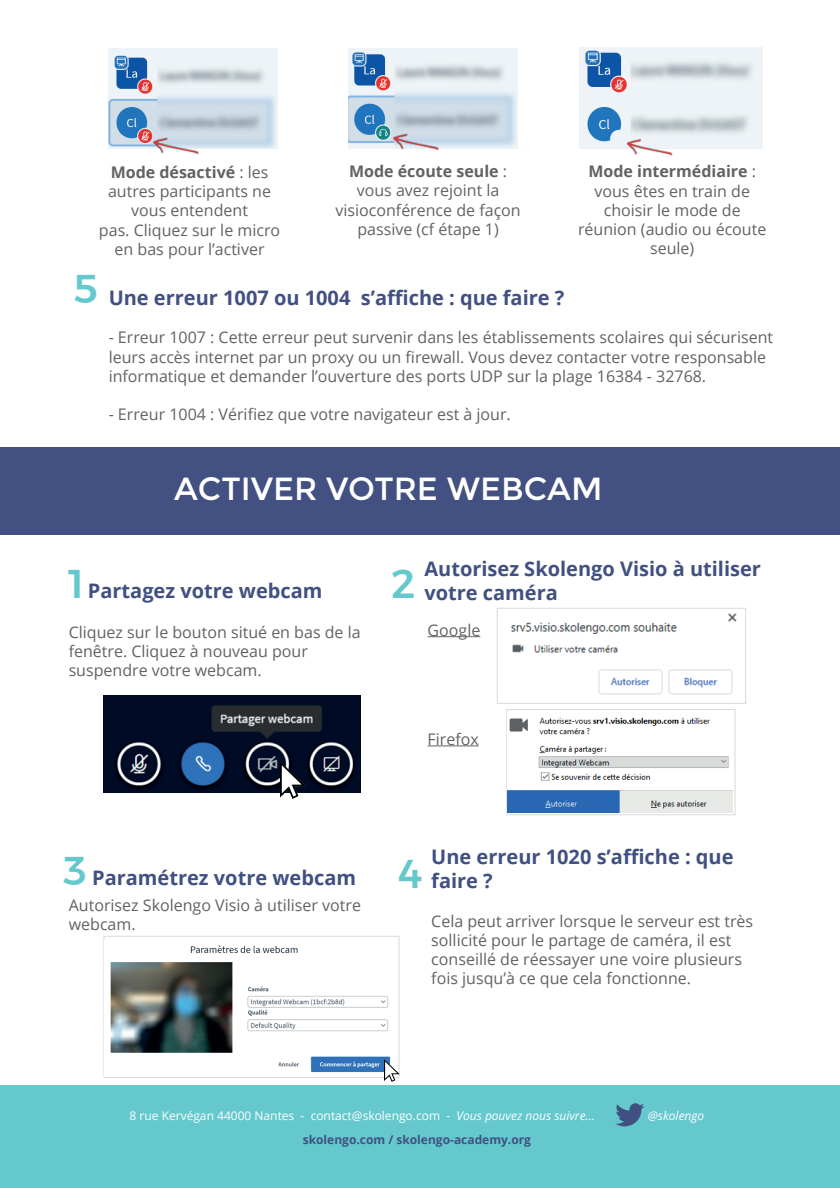
<style>
.page{position:relative;width:840px;height:1188px;background:#fff}
.page>*{position:absolute;margin:0;border:0;box-sizing:border-box;transform-origin:0 0}
.t1{font:500 40px "Montserrat";color:#65c8cd}
.t2{font:32px "Montserrat";color:#fff}
.t3{font:700 20px/24px "Open Sans";color:#415082}
.t4{font:16px/19.2px "Open Sans";color:#626261}
.t5{font:12px "Open Sans";color:#fff}
.t6{font:700 12px "Open Sans";color:#415082}
.t7{font:italic 12px "Open Sans";color:#fff}
.s1{font-weight:700}
.s2{font-style:italic}
</style>
<div class="page">
<div style="left:0;top:1086px;width:840px;height:102px;background:#65c8cd"></div>
<div style="left:0;top:447px;width:840px;height:87px;background:#425082"></div>
<img style="left:348px;top:48px;width:169px;height:101px">
<img style="left:385px;top:122px;width:59px;height:29px">
<img style="left:580px;top:48px;width:183px;height:100px">
<img style="left:108px;top:49px;width:169px;height:99px">
<img style="left:619px;top:127px;width:58px;height:29px">
<img style="left:145px;top:126px;width:59px;height:29px">
<img style="left:615px;top:1103px;width:29px;height:24px">
<div style="left:497px;top:608px;width:249px;height:96px;border:1px solid #d9dad7"></div>
<div style="left:506px;top:709px;width:230px;height:106px;border:1px solid #d9dad7"></div>
<div style="left:104px;top:936px;width:296px;height:142px;border:1px solid #d9dad7"></div>
<svg style="left:533px;top:534px;width:75px;height:1px"></svg>
<img style="left:103px;top:696px;width:257px;height:97px">
<img style="left:281px;top:761px;width:25px;height:38px">
<img style="left:510px;top:613px;width:227px;height:82px">
<hr style="left:428px;top:636px;width:52px;height:1px;background:#626261">
<hr style="left:428px;top:745px;width:51px;height:2px;background:#626261">
<img style="left:104px;top:940px;width:287px;height:137px">
<img style="left:384px;top:1059px;width:15px;height:23px">
<img style="left:508px;top:717px;width:224px;height:96px">
<p class="t4" style="left:335px;top:161px;width:187px;text-align:center"><span class="s1">Mode écoute seule</span> : vous avez rejoint la visioconférence de façon passive (cf étape 1)</p>
<p class="t4" style="left:99px;top:162px;width:183px;text-align:center"><span class="s1">Mode désactivé</span> : les autres participants ne vous entendent<br>pas. Cliquez sur le micro en bas pour l’activer</p>
<p class="t4" style="left:578px;top:162px;width:190px;text-align:center"><span class="s1">Mode intermédiaire</span> : vous êtes en train de choisir le mode de réunion (audio ou écoute seule)</p>
<h1 class="t1" style="left:73px;top:258px;width:26px">5</h1>
<p class="t3" style="left:109px;top:285px;width:457px">Une erreur 1007 ou 1004 s’affiche : que faire ?</p>
<p class="t4" style="left:109px;top:328px;width:666px">- Erreur 1007 : Cette erreur peut survenir dans les établissements scolaires qui sécurisent leurs accès internet par un proxy ou un firewall. Vous devez contacter votre responsable informatique et demander l’ouverture des ports UDP sur la plage 16384 - 32768.</p>
<p class="t4" style="left:109px;top:404px;width:404px">- Erreur 1004 : Vérifiez que votre navigateur est à jour.</p>
<h2 class="t2" style="left:174px;top:470px;width:430px">ACTIVER VOTRE WEBCAM</h2>
<h1 class="t1" style="left:69px;top:552px;width:17px">1</h1>
<h1 class="t1" style="left:392px;top:552px;width:25px">2</h1>
<p class="t3" style="left:88px;top:578px;width:236px">Partagez votre webcam</p>
<p class="t4" style="left:69px;top:622px;width:294px">Cliquez sur le bouton situé en bas de la fenêtre. Cliquez à nouveau pour suspendre votre webcam.</p>
<p class="t3" style="left:424px;top:556px;width:338px">Autorisez Skolengo Visio à utiliser votre caméra</p>
<p class="t4" style="left:428px;top:620px;width:54px">Google</p>
<p class="t4" style="left:428px;top:729px;width:53px">Firefox</p>
<h1 class="t1" style="left:63px;top:839px;width:25px">3</h1>
<h1 class="t1" style="left:399px;top:843px;width:25px">4</h1>
<p class="t3" style="left:431px;top:844px;width:304px">Une erreur 1020 s’affiche : que faire ?</p>
<p class="t4" style="left:431px;top:911px;width:323px">Cela peut arriver lorsque le serveur est très sollicité pour le partage de caméra, il est conseillé de réessayer une voire plusieurs fois jusqu’à ce que cela fonctionne.</p>
<p class="t3" style="left:92px;top:865px;width:265px">Paramétrez votre webcam</p>
<p class="t4" style="left:69px;top:895px;width:294px">Autorisez Skolengo Visio à utiliser votre webcam.</p>
<p class="t5" style="left:130px;top:1108px;width:467px">8 rue Kervégan 44000 Nantes - contact@skolengo.com - <span class="s2">Vous pouvez nous suivre...</span></p>
<p class="t7" style="left:648px;top:1108px;width:58px">@skolengo</p>
<p class="t6" style="left:303px;top:1132px;width:230px">skolengo.com / skolengo-academy.org</p>
</div>
